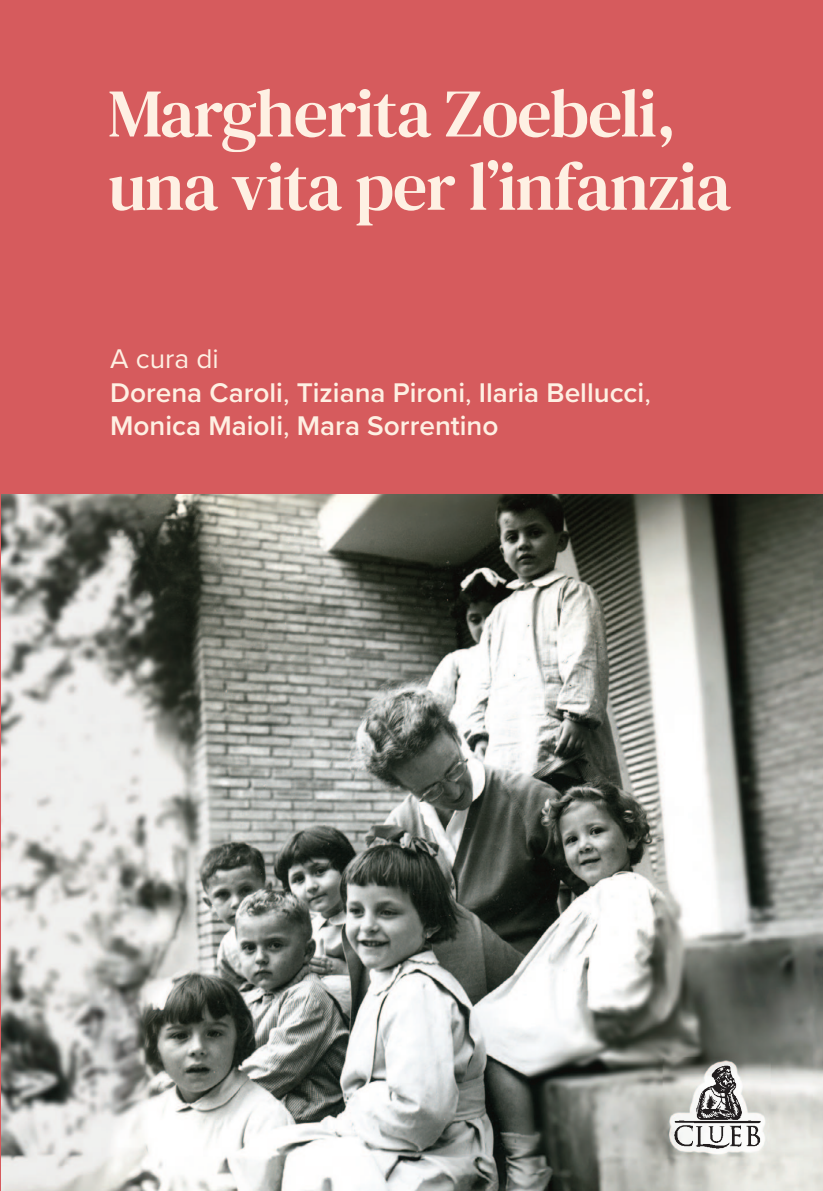
<style>
.page{position:relative;width:823px;height:1191px;background:#fff}
.page>*{position:absolute;margin:0;border:0;box-sizing:border-box;transform-origin:0 0}
.t1{font:68px "DM Serif Text";letter-spacing:-.015em;color:#fef0e3}
.t2{font:600 28px "Proxima Nova";color:#fef0e3}
.t3{font:28px "Proxima Nova";color:#fef0e3}
.s1{font-weight:400}
</style>
<div class="page">
<div style="left:0;top:0;width:822px;height:1191px;background:#d65b5d"></div>
<img style="left:2px;top:494px;width:820px;height:697px">
<svg style="left:674px;top:1065px;width:86px;height:77px;background:#b1b0ae"></svg>
<img style="left:675px;top:1141px;width:84px;height:1px">
<img style="left:662px;top:1142px;width:108px;height:16px">
<p class="t1" style="left:108px;top:66px;width:569px">Margherita Zoebeli,</p>
<p class="t1" style="left:108px;top:139px;width:624px">una vita per l’infanzia</p>
<p class="t3" style="left:110px;top:342px;width:110px">A cura di</p>
<p class="t2" style="left:110px;top:380px;width:542px">Dorena Caroli<span class="s1">,</span> Tiziana Pironi<span class="s1">,</span> Ilaria Bellucci<span class="s1">,</span></p>
<p class="t2" style="left:110px;top:414px;width:389px">Monica Maioli<span class="s1">,</span> Mara Sorrentino</p>
</div>
